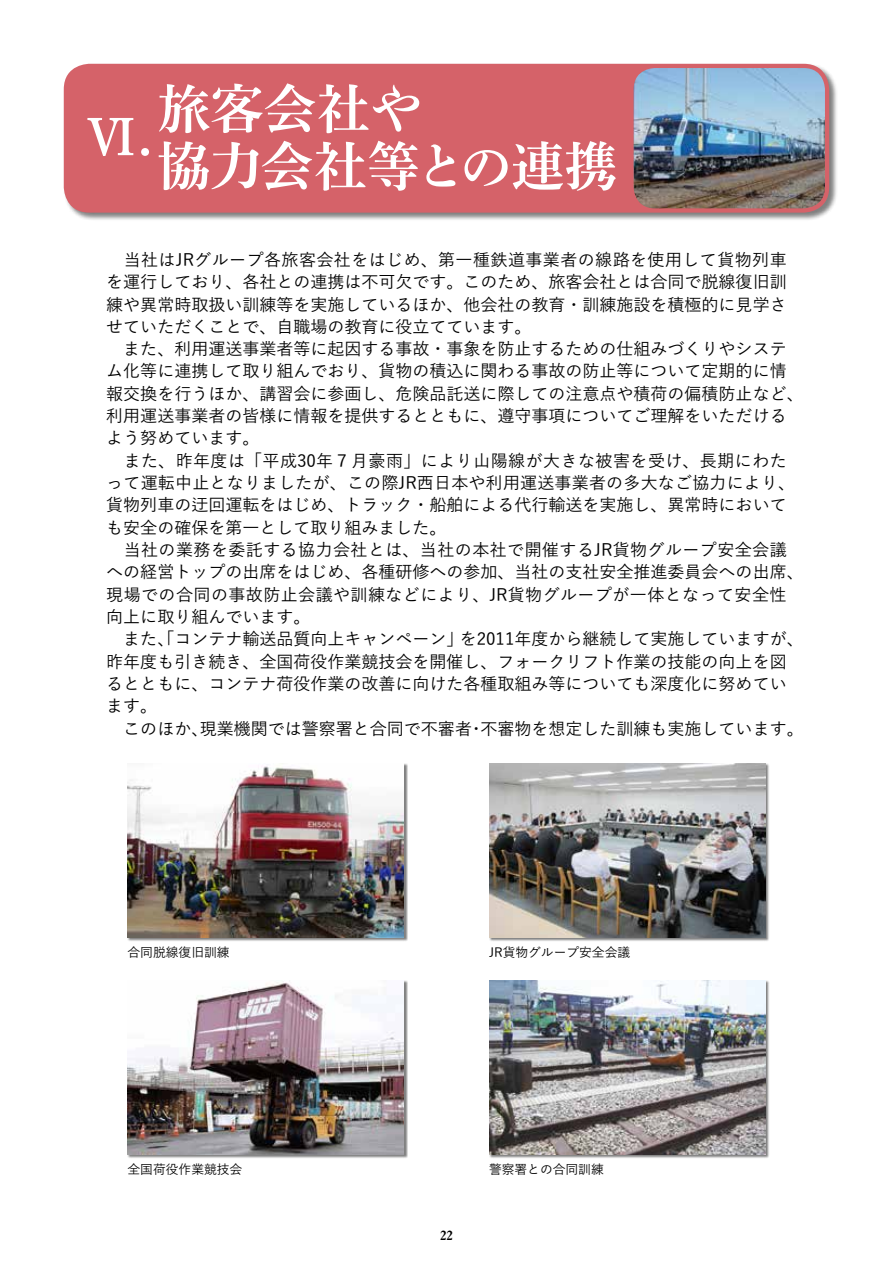
<style>
.page{position:relative;width:893px;height:1263px;background:#fff}
.page>*{position:absolute;margin:0;border:0;box-sizing:border-box;transform-origin:0 0}
.t1{font:53.1px/57.4px "Shuei Min Pro B";color:#fff}
.t2{font:500 16.95px/22.4px "Yu Go";color:#000}
.t3{font:500 12.75px "Yu Go";color:#000}
.t4{font:12.75px "Midashi Min Pr 6 N MA31";color:#000}
</style>
<div class="page">
<div style="left:128px;top:763px;width:280px;height:179px;background:#000;opacity:.5"></div>
<img style="left:128px;top:763px;width:276px;height:175px">
<div style="left:128px;top:980px;width:280px;height:178px;background:#000;opacity:.5"></div>
<img style="left:128px;top:980px;width:276px;height:174px">
<div style="left:489px;top:763px;width:280px;height:179px;background:#000;opacity:.5"></div>
<img style="left:489px;top:763px;width:276px;height:175px">
<div style="left:489px;top:980px;width:280px;height:178px;background:#000;opacity:.5"></div>
<img style="left:489px;top:980px;width:276px;height:174px">
<div style="left:63px;top:63px;width:775px;height:159px;background:#000;opacity:.5"></div>
<div style="left:64px;top:64px;width:765px;height:149px;background:#d56269;border-radius:26px"></div>
<img style="left:634px;top:68px;width:191px;height:140px">
<h1 class="t1" style="left:85px;top:106px;width:68px">Ⅵ.</h1>
<h1 class="t1" style="left:157px;top:78px;width:462px">旅客会社や<br>協力会社等との連携</h1>
<p class="t2" style="left:106px;top:246px;width:699px">　当社はJRグループ各旅客会社をはじめ、第一種鉄道事業者の線路を使用して貨物列車を運行しており、各社との連携は不可欠です。このため、旅客会社とは合同で脱線復旧訓練や異常時取扱い訓練等を実施しているほか、他会社の教育・訓練施設を積極的に見学させていただくことで、自職場の教育に役立てています。<br>　また、利用運送事業者等に起因する事故・事象を防止するための仕組みづくりやシステム化等に連携して取り組んでおり、貨物の積込に関わる事故の防止等について定期的に情報交換を行うほか、講習会に参画し、危険品託送に際しての注意点や積荷の偏積防止など、利用運送事業者の皆様に情報を提供するとともに、遵守事項についてご理解をいただけるよう努めています。<br>　また、昨年度は「平成30年７月豪雨」により山陽線が大きな被害を受け、長期にわたって運転中止となりましたが、この際JR西日本や利用運送事業者の多大なご協力により、貨物列車の迂回運転をはじめ、トラック・船舶による代行輸送を実施し、異常時においても安全の確保を第一として取り組みました。<br>　当社の業務を委託する協力会社とは、当社の本社で開催するJR貨物グループ安全会議への経営トップの出席をはじめ、各種研修への参加、当社の支社安全推進委員会への出席、現場での合同の事故防止会議や訓練などにより、JR貨物グループが一体となって安全性向上に取り組んでいます。<br>　また、「コンテナ輸送品質向上キャンペーン」を2011年度から継続して実施していますが、昨年度も引き続き、全国荷役作業競技会を開催し、フォークリフト作業の技能の向上を図るとともに、コンテナ荷役作業の改善に向けた各種取組み等についても深度化に努めています。<br>　このほか、現業機関では警察署と合同で不審者・不審物を想定した訓練も実施しています。</p>
<p class="t3" style="left:128px;top:941px;width:104px">合同脱線復旧訓練</p>
<p class="t3" style="left:128px;top:1158px;width:116px">全国荷役作業競技会</p>
<p class="t3" style="left:489px;top:941px;width:143px">JR貨物グループ安全会議</p>
<p class="t4" style="left:440px;top:1225px;width:14px">22</p>
<p class="t3" style="left:489px;top:1158px;width:116px">警察署との合同訓練</p>
</div>
